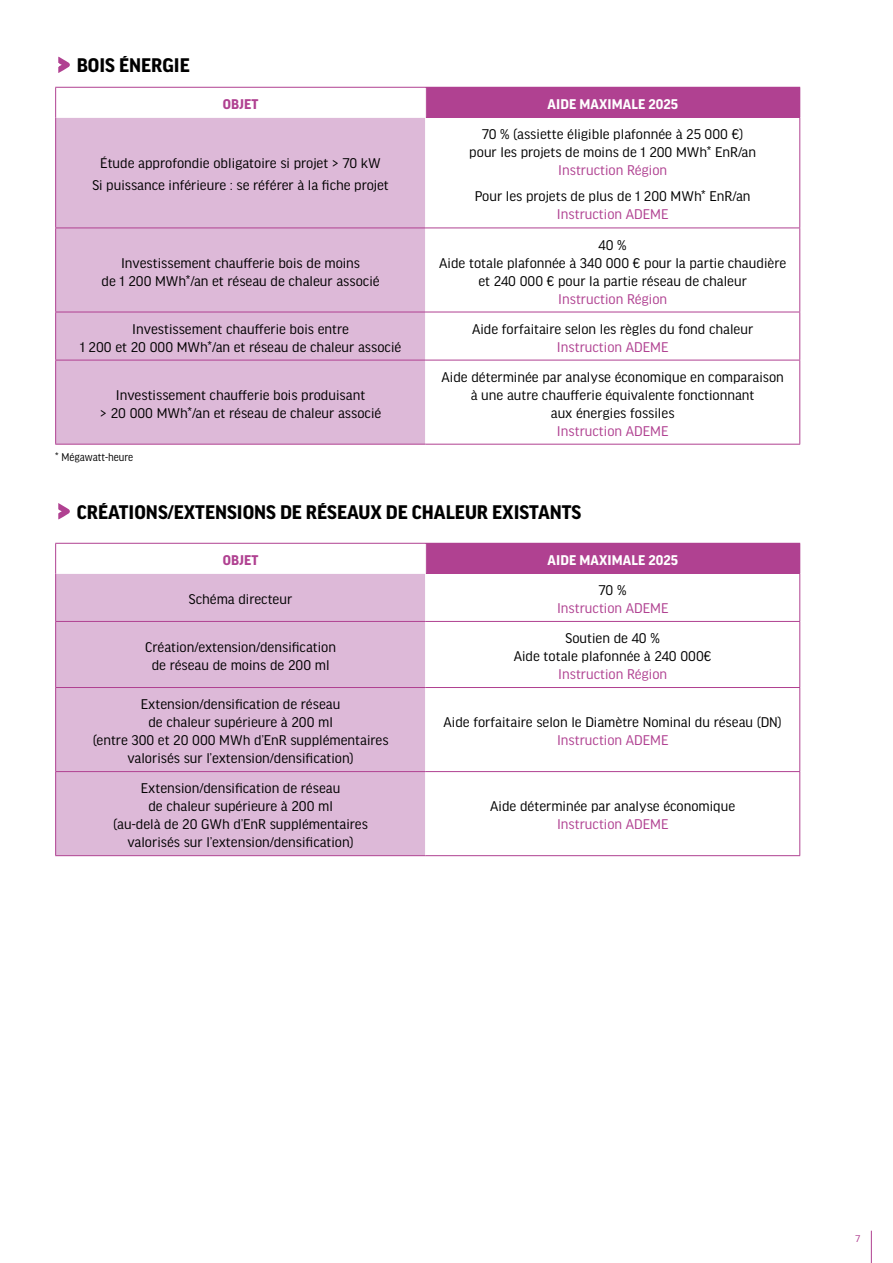
<style>
.page{position:relative;width:893px;height:1263px;background:#fff}
.page>*{position:absolute;margin:0;border:0;box-sizing:border-box;transform-origin:0 0}
.t1{font:700 21px "Good Headline Pro";color:#000}
.t2{font:15px/18px "Good Headline Pro";color:#000;text-align:center}
.t3{font:15px "Good Headline Pro";color:#b04191}
.t4{font:700 15px "Good Headline Pro";letter-spacing:.01em;color:#fff}
.t5{font:700 15px "Good Headline Pro";letter-spacing:.01em;color:#b04191}
.t6{font:12px "Good Headline Pro Narr";color:#000}
.t7{font:10.5px "Good Headline Pro";color:#b04191}
</style>
<div class="page">
<hr style="left:871px;top:1231px;width:1px;height:32px;background:#b04191">
<svg style="left:58px;top:56px;width:12px;height:17px"></svg>
<svg style="left:56px;top:88px;width:743px;height:356px"></svg>
<div style="left:426px;top:87px;width:374px;height:30px;background:#b04191"></div>
<div style="left:56px;top:118px;width:369px;height:326px;background:#ddb9d8"></div>
<svg style="left:425px;top:88px;width:1px;height:29px"></svg>
<hr style="left:56px;top:117px;width:370px;height:1px;background:#fff">
<hr style="left:425px;top:118px;width:1px;height:110px;background:#fff">
<hr style="left:425px;top:228px;width:1px;height:84px;background:#fff">
<hr style="left:425px;top:312px;width:1px;height:48px;background:#fff">
<hr style="left:425px;top:360px;width:1px;height:84px;background:#fff">
<svg style="left:55px;top:88px;width:1px;height:29px"></svg>
<hr style="left:55px;top:87px;width:371px;height:1px;background:#b04191">
<hr style="left:55px;top:117px;width:1px;height:111px;background:#b04191">
<hr style="left:426px;top:117px;width:374px;height:1px;background:#b04191">
<hr style="left:799px;top:118px;width:1px;height:110px;background:#b04191">
<hr style="left:55px;top:228px;width:1px;height:84px;background:#b04191">
<hr style="left:55px;top:312px;width:1px;height:48px;background:#b04191">
<hr style="left:55px;top:228px;width:371px;height:1px;background:#b04191">
<hr style="left:55px;top:312px;width:371px;height:1px;background:#b04191">
<hr style="left:426px;top:228px;width:374px;height:1px;background:#b04191">
<hr style="left:799px;top:228px;width:1px;height:84px;background:#b04191">
<hr style="left:799px;top:312px;width:1px;height:48px;background:#b04191">
<hr style="left:426px;top:312px;width:374px;height:1px;background:#b04191">
<hr style="left:55px;top:360px;width:1px;height:84px;background:#b04191">
<hr style="left:55px;top:360px;width:371px;height:1px;background:#b04191">
<hr style="left:55px;top:444px;width:371px;height:1px;background:#b04191">
<hr style="left:426px;top:360px;width:374px;height:1px;background:#b04191">
<hr style="left:799px;top:360px;width:1px;height:84px;background:#b04191">
<hr style="left:426px;top:444px;width:374px;height:1px;background:#b04191">
<svg style="left:58px;top:503px;width:12px;height:17px"></svg>
<div style="left:426px;top:543px;width:374px;height:30px;background:#b04191"></div>
<div style="left:56px;top:574px;width:369px;height:281px;background:#ddb9d8"></div>
<svg style="left:425px;top:544px;width:1px;height:29px"></svg>
<svg style="left:55px;top:544px;width:1px;height:29px"></svg>
<hr style="left:55px;top:543px;width:371px;height:1px;background:#b04191">
<hr style="left:55px;top:573px;width:1px;height:48px;background:#b04191">
<hr style="left:426px;top:573px;width:374px;height:1px;background:#b04191">
<hr style="left:799px;top:574px;width:1px;height:47px;background:#b04191">
<hr style="left:55px;top:622px;width:1px;height:65px;background:#b04191">
<hr style="left:55px;top:688px;width:1px;height:83px;background:#b04191">
<hr style="left:55px;top:621px;width:371px;height:1px;background:#b04191">
<hr style="left:55px;top:687px;width:371px;height:1px;background:#b04191">
<hr style="left:426px;top:621px;width:374px;height:1px;background:#b04191">
<hr style="left:799px;top:622px;width:1px;height:65px;background:#b04191">
<hr style="left:799px;top:688px;width:1px;height:83px;background:#b04191">
<hr style="left:426px;top:687px;width:374px;height:1px;background:#b04191">
<hr style="left:55px;top:772px;width:1px;height:83px;background:#b04191">
<hr style="left:55px;top:771px;width:371px;height:1px;background:#b04191">
<hr style="left:55px;top:855px;width:371px;height:1px;background:#b04191">
<hr style="left:426px;top:771px;width:374px;height:1px;background:#b04191">
<hr style="left:799px;top:772px;width:1px;height:83px;background:#b04191">
<hr style="left:426px;top:855px;width:374px;height:1px;background:#b04191">
<h1 class="t1" style="left:77px;top:56px;width:115px">BOIS ÉNERGIE</h1>
<p class="t5" style="left:223px;top:97px;width:37px">OBJET</p>
<p class="t4" style="left:548px;top:97px;width:132px">AIDE MAXIMALE 2025</p>
<p class="t2" style="left:92px;top:152px;width:298px;line-height:22.2px">Étude approfondie obligatoire si projet &gt; 70 kW<br>Si puissance inférieure : se référer à la fiche projet</p>
<p class="t2" style="left:102px;top:254px;width:279px">Investissement chaufferie bois de moins<br>de 1 200 MWh*/an et réseau de chaleur associé</p>
<p class="t2" style="left:469px;top:125px;width:288px">70 % (assiette éligible plafonnée à 25 000 €) pour les projets de moins de 1 200 MWh* EnR/an</p>
<p class="t3" style="left:558px;top:163px;width:110px">Instruction Région</p>
<p class="t2" style="left:475px;top:188px;width:277px">Pour les projets de plus de 1 200 MWh* EnR/an</p>
<p class="t3" style="left:557px;top:207px;width:113px">Instruction ADEME</p>
<p class="t2" style="left:439px;top:236px;width:348px">40 %<br>Aide totale plafonnée à 340 000 € pour la partie chaudière et 240 000 € pour la partie réseau de chaleur</p>
<p class="t3" style="left:558px;top:291px;width:110px">Instruction Région</p>
<p class="t2" style="left:80px;top:320px;width:323px">Investissement chaufferie bois entre<br>1 200 et 20 000 MWh*/an et réseau de chaleur associé</p>
<p class="t2" style="left:472px;top:320px;width:283px">Aide forfaitaire selon les règles du fond chaleur</p>
<p class="t3" style="left:557px;top:339px;width:113px">Instruction ADEME</p>
<p class="t2" style="left:100px;top:386px;width:283px">Investissement chaufferie bois produisant<br>&gt; 20 000 MWh*/an et réseau de chaleur associé</p>
<p class="t6" style="left:55px;top:452px;width:79px">* Mégawatt-heure</p>
<p class="t2" style="left:442px;top:368px;width:344px">Aide déterminée par analyse économique en comparaison à une autre chaufferie équivalente fonctionnant<br>aux énergies fossiles</p>
<p class="t3" style="left:557px;top:423px;width:113px">Instruction ADEME</p>
<h1 class="t1" style="left:77px;top:502px;width:506px">CRÉATIONS/EXTENSIONS DE RÉSEAUX DE CHALEUR EXISTANTS</h1>
<p class="t5" style="left:223px;top:553px;width:37px">OBJET</p>
<p class="t4" style="left:548px;top:553px;width:132px">AIDE MAXIMALE 2025</p>
<p class="t2" style="left:189px;top:590px;width:105px">Schéma directeur</p>
<p class="t2" style="left:599px;top:581px;width:29px">70 %</p>
<p class="t3" style="left:557px;top:601px;width:113px">Instruction ADEME</p>
<p class="t2" style="left:145px;top:638px;width:192px">Création/extension/densification de réseau de moins de 200 ml</p>
<p class="t2" style="left:514px;top:629px;width:199px">Soutien de 40 %<br>Aide totale plafonnée à 240 000€</p>
<p class="t3" style="left:558px;top:667px;width:110px">Instruction Région</p>
<p class="t2" style="left:93px;top:695px;width:297px">Extension/densification de réseau<br>de chaleur supérieure à 200 ml<br>(entre 300 et 20 000 MWh d’EnR supplémentaires valorisés sur l’extension/densification)</p>
<p class="t2" style="left:444px;top:713px;width:340px">Aide forfaitaire selon le Diamètre Nominal du réseau (DN)</p>
<p class="t3" style="left:557px;top:733px;width:113px">Instruction ADEME</p>
<p class="t2" style="left:113px;top:779px;width:256px">Extension/densification de réseau<br>de chaleur supérieure à 200 ml<br>(au-delà de 20 GWh d’EnR supplémentaires valorisés sur l’extension/densification)</p>
<p class="t2" style="left:490px;top:797px;width:246px">Aide déterminée par analyse économique</p>
<p class="t3" style="left:557px;top:817px;width:113px">Instruction ADEME</p>
<p class="t7" style="left:856px;top:1233px;width:6px">7</p>
</div>
